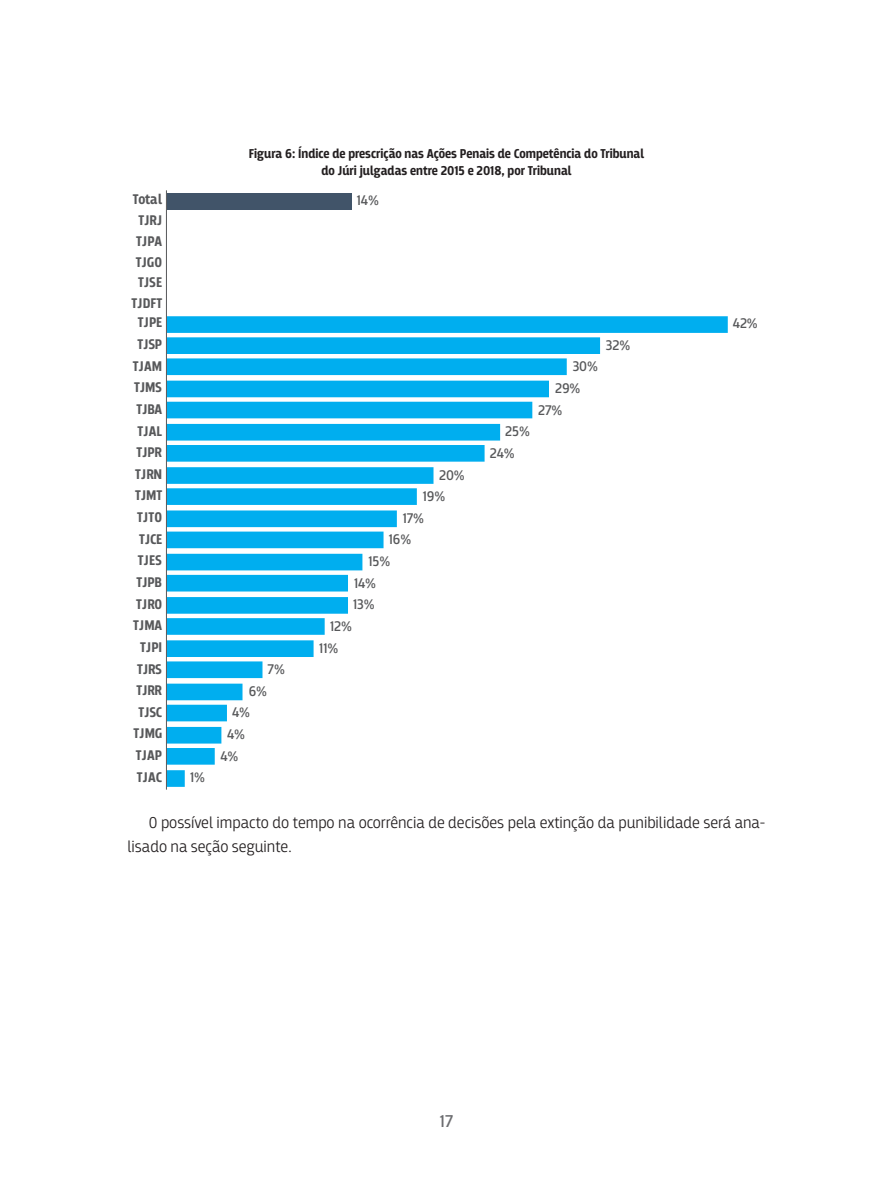
<style>
.page{position:relative;width:893px;height:1191px;background:#fff}
.page>*{position:absolute;margin:0;border:0;box-sizing:border-box;transform-origin:0 0}
.t1{font:18px "Breakers";color:#6c6d70}
.Texto{font:300 16.5px/24px "Breakers";color:#231f20}
.t2{font:700 14.7px/20.7px "Breakers";letter-spacing:.01em;color:#57585a;text-align:center}
.t3{font:14.7px "Breakers";letter-spacing:-.005em;color:#57585a}
.FIGURA_Legenda{font:700 13.5px/16.2px "Breakers";color:#231f20;text-align:center}
</style>
<div class="page">
<div style="left:167px;top:193px;width:184px;height:17px;background:#415469"></div>
<svg style="left:167px;top:316px;width:561px;height:471px"></svg>
<hr style="left:166px;top:190px;width:1px;height:599px;background:#57585a">
<p class="FIGURA_Legenda" style="left:249px;top:146px;width:397px">Figura 6: Índice de prescrição nas Ações Penais de Competência do Tribunal do Júri julgadas entre 2015 e 2018, por Tribunal</p>
<p class="t2" style="left:133px;top:190px;width:31px">Total</p>
<p class="t3" style="left:357px;top:192px;width:24px">14%</p>
<p class="t2" style="left:132px;top:210px;width:32px">TJRJ<br>TJPA<br>TJGO<br>TJSE<br>TJDFT</p>
<p class="t2" style="left:138px;top:313px;width:26px">TJPE</p>
<p class="t3" style="left:733px;top:315px;width:26px">42%</p>
<p class="t2" style="left:137px;top:334px;width:26px">TJSP</p>
<p class="t3" style="left:606px;top:336px;width:26px">32%</p>
<p class="t2" style="left:133px;top:356px;width:31px">TJAM</p>
<p class="t3" style="left:573px;top:358px;width:27px">30%</p>
<p class="t2" style="left:134px;top:378px;width:30px">TJMS</p>
<p class="t3" style="left:555px;top:380px;width:27px">29%</p>
<p class="t2" style="left:136px;top:399px;width:27px">TJBA</p>
<p class="t3" style="left:538px;top:401px;width:26px">27%</p>
<p class="t2" style="left:138px;top:421px;width:26px">TJAL</p>
<p class="t3" style="left:505px;top:423px;width:26px">25%</p>
<p class="t2" style="left:136px;top:442px;width:27px">TJPR</p>
<p class="t3" style="left:490px;top:444px;width:26px">24%</p>
<p class="t2" style="left:135px;top:464px;width:28px">TJRN</p>
<p class="t3" style="left:439px;top:466px;width:27px">20%</p>
<p class="t2" style="left:135px;top:486px;width:29px">TJMT</p>
<p class="t3" style="left:423px;top:488px;width:24px">19%</p>
<p class="t2" style="left:137px;top:507px;width:26px">TJTO</p>
<p class="t3" style="left:403px;top:509px;width:23px">17%</p>
<p class="t2" style="left:139px;top:529px;width:25px">TJCE</p>
<p class="t3" style="left:389px;top:531px;width:24px">16%</p>
<p class="t2" style="left:138px;top:551px;width:26px">TJES</p>
<p class="t3" style="left:368px;top:552px;width:23px">15%</p>
<p class="t2" style="left:136px;top:572px;width:27px">TJPB</p>
<p class="t3" style="left:354px;top:574px;width:24px">14%</p>
<p class="t2" style="left:136px;top:594px;width:27px">TJRO</p>
<p class="t3" style="left:353px;top:596px;width:23px">13%</p>
<p class="t2" style="left:133px;top:615px;width:30px">TJMA</p>
<p class="t3" style="left:330px;top:617px;width:23px">12%</p>
<p class="t2" style="left:140px;top:637px;width:23px">TJPI</p>
<p class="t3" style="left:319px;top:639px;width:21px">11%</p>
<p class="t2" style="left:137px;top:659px;width:26px">TJRS</p>
<p class="t3" style="left:268px;top:661px;width:19px">7%</p>
<p class="t2" style="left:136px;top:680px;width:27px">TJRR</p>
<p class="t3" style="left:249px;top:682px;width:20px">6%</p>
<p class="t2" style="left:138px;top:702px;width:25px">TJSC</p>
<p class="t3" style="left:232px;top:704px;width:19px">4%</p>
<p class="t2" style="left:134px;top:724px;width:30px">TJMG</p>
<p class="t3" style="left:227px;top:725px;width:19px">4%</p>
<p class="t2" style="left:136px;top:745px;width:28px">TJAP</p>
<p class="t3" style="left:221px;top:747px;width:19px">4%</p>
<p class="t2" style="left:137px;top:767px;width:27px">TJAC</p>
<p class="t3" style="left:190px;top:769px;width:16px">1%</p>
<p class="Texto" style="left:128px;top:810px;width:639px;text-indent:21px">O possível impacto do tempo na ocorrência de decisões pela extinção da punibilidade será ana&shy;lisado na seção seguinte.</p>
<p class="t1" style="left:440px;top:1110px;width:15px">17</p>
</div>
